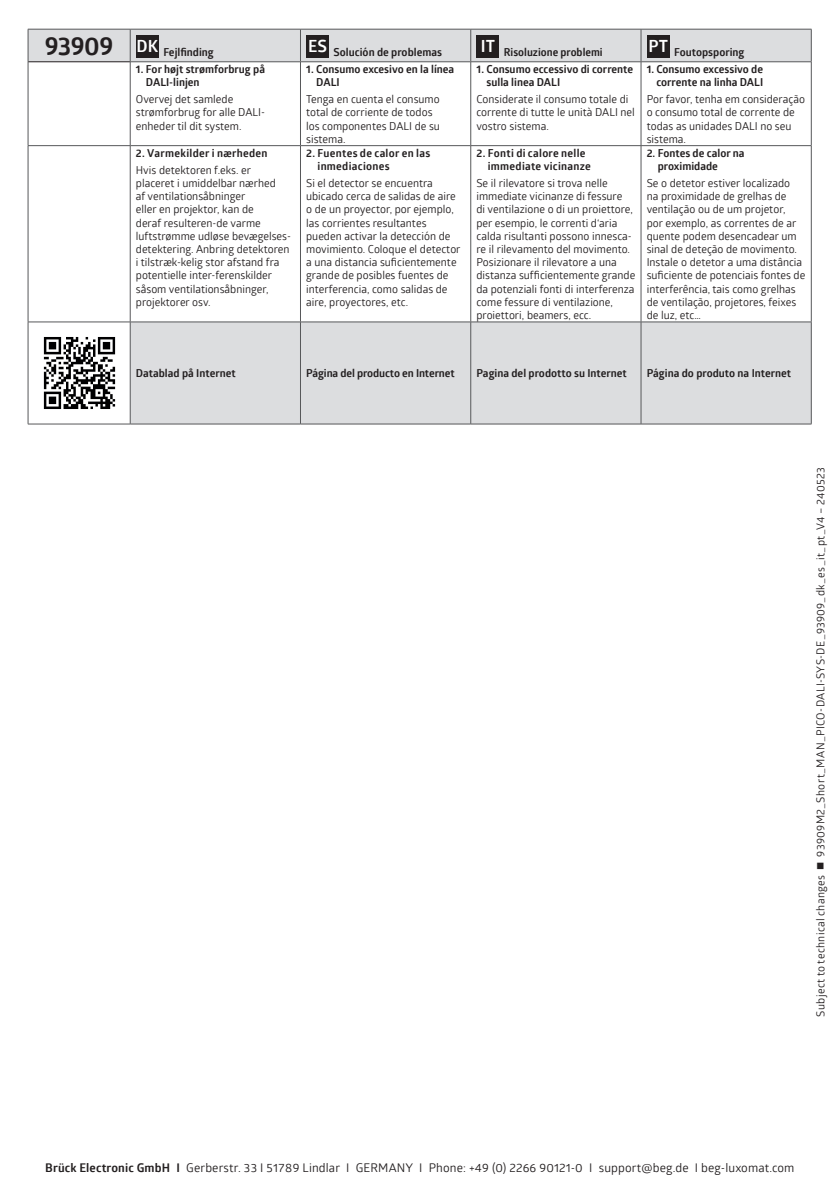
<style>
.page{position:relative;width:840px;height:1191px;background:#fff}
.page>*{position:absolute;margin:0;border:0;box-sizing:border-box;transform-origin:0 0}
.t1{font:12px "Glober";letter-spacing:.01em;color:#231f20}
.t2{font:11px/13.2px "Glober";color:#231f20}
.t3{font:700 11px/13.2px "Glober";color:#231f20}
.t4{font:700 11px/13.2px "Glober";letter-spacing:.025em;color:#231f20}
.t5{font:11px "Glober";letter-spacing:.03em;color:#231f20}
.s1{font-size:26px}
.s2{font-weight:700}
</style>
<div class="page">
<svg style="left:29px;top:30px;width:781px;height:394px"></svg>
<hr style="left:28px;top:29px;width:102px;height:1px;background:#57585a">
<hr style="left:28px;top:29px;width:1px;height:33px;background:#57585a">
<hr style="left:28px;top:62px;width:1px;height:83px;background:#57585a">
<hr style="left:28px;top:145px;width:102px;height:1px;background:#57585a">
<hr style="left:28px;top:146px;width:1px;height:176px;background:#57585a">
<hr style="left:28px;top:321px;width:102px;height:1px;background:#57585a">
<hr style="left:28px;top:322px;width:1px;height:102px;background:#57585a">
<hr style="left:28px;top:424px;width:102px;height:1px;background:#57585a">
<hr style="left:28px;top:61px;width:102px;height:1px;background:#231f20">
<hr style="left:130px;top:29px;width:170px;height:1px;background:#57585a">
<hr style="left:130px;top:29px;width:1px;height:33px;background:#57585a">
<hr style="left:300px;top:29px;width:170px;height:1px;background:#57585a">
<hr style="left:300px;top:29px;width:1px;height:33px;background:#57585a">
<hr style="left:470px;top:29px;width:170px;height:1px;background:#57585a">
<hr style="left:470px;top:29px;width:1px;height:33px;background:#57585a">
<hr style="left:640px;top:29px;width:171px;height:1px;background:#57585a">
<hr style="left:640px;top:29px;width:1px;height:33px;background:#57585a">
<hr style="left:810px;top:29px;width:1px;height:33px;background:#57585a">
<hr style="left:130px;top:61px;width:170px;height:1px;background:#57585a">
<hr style="left:130px;top:62px;width:1px;height:83px;background:#57585a">
<hr style="left:300px;top:61px;width:170px;height:1px;background:#57585a">
<hr style="left:300px;top:62px;width:1px;height:83px;background:#57585a">
<hr style="left:470px;top:61px;width:170px;height:1px;background:#57585a">
<hr style="left:470px;top:62px;width:1px;height:83px;background:#57585a">
<hr style="left:640px;top:61px;width:171px;height:1px;background:#57585a">
<hr style="left:640px;top:62px;width:1px;height:83px;background:#57585a">
<hr style="left:810px;top:62px;width:1px;height:83px;background:#57585a">
<hr style="left:130px;top:145px;width:170px;height:1px;background:#57585a">
<hr style="left:130px;top:146px;width:1px;height:176px;background:#57585a">
<hr style="left:300px;top:145px;width:170px;height:1px;background:#57585a">
<hr style="left:300px;top:146px;width:1px;height:176px;background:#57585a">
<hr style="left:470px;top:145px;width:170px;height:1px;background:#57585a">
<hr style="left:470px;top:146px;width:1px;height:176px;background:#57585a">
<hr style="left:640px;top:145px;width:171px;height:1px;background:#57585a">
<hr style="left:640px;top:146px;width:1px;height:176px;background:#57585a">
<hr style="left:810px;top:146px;width:1px;height:176px;background:#57585a">
<hr style="left:130px;top:321px;width:170px;height:1px;background:#57585a">
<hr style="left:130px;top:322px;width:1px;height:102px;background:#57585a">
<hr style="left:300px;top:321px;width:170px;height:1px;background:#57585a">
<hr style="left:300px;top:322px;width:1px;height:102px;background:#57585a">
<hr style="left:470px;top:321px;width:170px;height:1px;background:#57585a">
<hr style="left:470px;top:322px;width:1px;height:102px;background:#57585a">
<hr style="left:640px;top:321px;width:171px;height:1px;background:#57585a">
<hr style="left:640px;top:322px;width:1px;height:102px;background:#57585a">
<hr style="left:810px;top:322px;width:1px;height:102px;background:#57585a">
<hr style="left:130px;top:424px;width:170px;height:1px;background:#57585a">
<hr style="left:300px;top:424px;width:170px;height:1px;background:#57585a">
<hr style="left:470px;top:424px;width:170px;height:1px;background:#57585a">
<hr style="left:640px;top:424px;width:171px;height:1px;background:#57585a">
<div style="left:136px;top:35px;width:22px;height:23px;background:#231f20"></div>
<div style="left:306px;top:35px;width:23px;height:23px;background:#231f20"></div>
<div style="left:476px;top:35px;width:23px;height:23px;background:#231f20"></div>
<div style="left:646px;top:35px;width:23px;height:23px;background:#231f20"></div>
<img style="left:39px;top:333px;width:80px;height:80px">
<p class="t3" style="left:45px;top:45px;width:170px"><span class="s1">93909</span> <sup>DK</sup> Fejlfinding</p>
<p class="t3" style="left:308px;top:45px;width:135px"><sup>ES</sup> Solución de problemas</p>
<p class="t3" style="left:480px;top:45px;width:123px"><sup>IT</sup> Risoluzione problemi</p>
<p class="t3" style="left:648px;top:45px;width:97px"><sup>PT</sup> Foutopsporing</p>
<p class="t3" style="left:146px;top:62px;width:120px;text-indent:-10px">1. For højt strømforbrug på<br>DALI-linjen</p>
<p class="t2" style="left:136px;top:92px;width:130px">Overvej det samlede strømforbrug for alle DALI&shy;enheder til dit system.</p>
<p class="t3" style="left:316px;top:62px;width:139px;text-indent:-10px">1. Consumo excesivo en la línea<br>DALI</p>
<p class="t2" style="left:306px;top:92px;width:135px">Tenga en cuenta el consumo total de corriente de todos los componentes DALI de su sistema.</p>
<p class="t3" style="left:486px;top:62px;width:148px;text-indent:-10px">1. Consumo eccessivo di corrente sulla linea DALI</p>
<p class="t2" style="left:476px;top:92px;width:160px">Considerate il consumo totale di corrente di tutte le unità DALI nel vostro sistema.</p>
<p class="t3" style="left:646px;top:62px;width:118px;text-align:right">1. Consumo excessivo de corrente na linha DALI</p>
<p class="t2" style="left:646px;top:92px;width:160px">Por favor, tenha em consideração o consumo total de corrente de todas as unidades DALI no seu sistema.</p>
<p class="t4" style="left:136px;top:146px;width:133px">2. Varmekilder i nærheden</p>
<p class="t2" style="left:136px;top:163px;width:156px">Hvis detektoren f.eks. er placeret i umiddelbar nærhed<br>af ventilationsåbninger<br>eller en projektor, kan de<br>deraf resulteren-de varme luftstrømme udløse bevægelses&shy;detektering. Anbring detektoren i tilstræk-kelig stor afstand fra potentielle inter-ferenskilder såsom ventilationsåbninger, projektorer osv.</p>
<p class="t4" style="left:317px;top:146px;width:114px;text-indent:-11px">2. Fuentes de calor en las inmediaciones</p>
<p class="t2" style="left:306px;top:176px;width:156px">Si el detector se encuentra ubicado cerca de salidas de aire o de un proyector, por ejemplo, las corrientes resultantes pueden activar la detección de movimiento. Coloque el detector a una distancia suficientemente grande de posibles fuentes de interferencia, como salidas de aire, proyectores, etc.</p>
<p class="t4" style="left:487px;top:146px;width:104px;text-indent:-11px">2. Fonti di calore nelle immediate vicinanze</p>
<p class="t2" style="left:476px;top:176px;width:160px">Se il rilevatore si trova nelle immediate vicinanze di fessure<br>di ventilazione o di un proiettore, per esempio, le correnti d‘aria calda risultanti possono innesca&shy;re il rilevamento del movimento.<br>Posizionare il rilevatore a una distanza sufficientemente grande da potenziali fonti di interferenza come fessure di ventilazione, proiettori, beamers, ecc.</p>
<p class="t3" style="left:657px;top:146px;width:88px;text-indent:-11px">2. Fontes de calor na proximidade</p>
<p class="t2" style="left:646px;top:176px;width:160px">Se o detetor estiver localizado<br>na proximidade de grelhas de ventilação ou de um projetor,<br>por exemplo, as correntes de ar quente podem desencadear um sinal de deteção de movimento.<br>Instale o detetor a uma distância suficiente de potenciais fontes de interferência, tais como grelhas de ventilação, projetores, feixes de luz, etc…</p>
<p class="t3" style="left:136px;top:366px;width:101px">Datablad på Internet</p>
<p class="t3" style="left:306px;top:366px;width:150px">Página del producto en Internet</p>
<p class="t3" style="left:476px;top:366px;width:152px">Pagina del prodotto su Internet</p>
<p class="t3" style="left:646px;top:366px;width:146px">Página do produto na Internet</p>
<p class="t5" style="left:812px;top:1016px;width:551px;rotate:-90deg">Subject to technical changes ■ 93909M2_Short_MAN_PICO-DALI-SYS-DE_93909_dk_es_it_pt_V4 – 240523</p>
<p class="t1" style="left:45px;top:1159px;width:750px"><span class="s2">Brück Electronic GmbH I</span> Gerberstr. 33 I 51789 Lindlar I GERMANY I Phone: +49 (0) 2266 90121-0 I support@beg.de I beg-luxomat.com</p>
</div>
